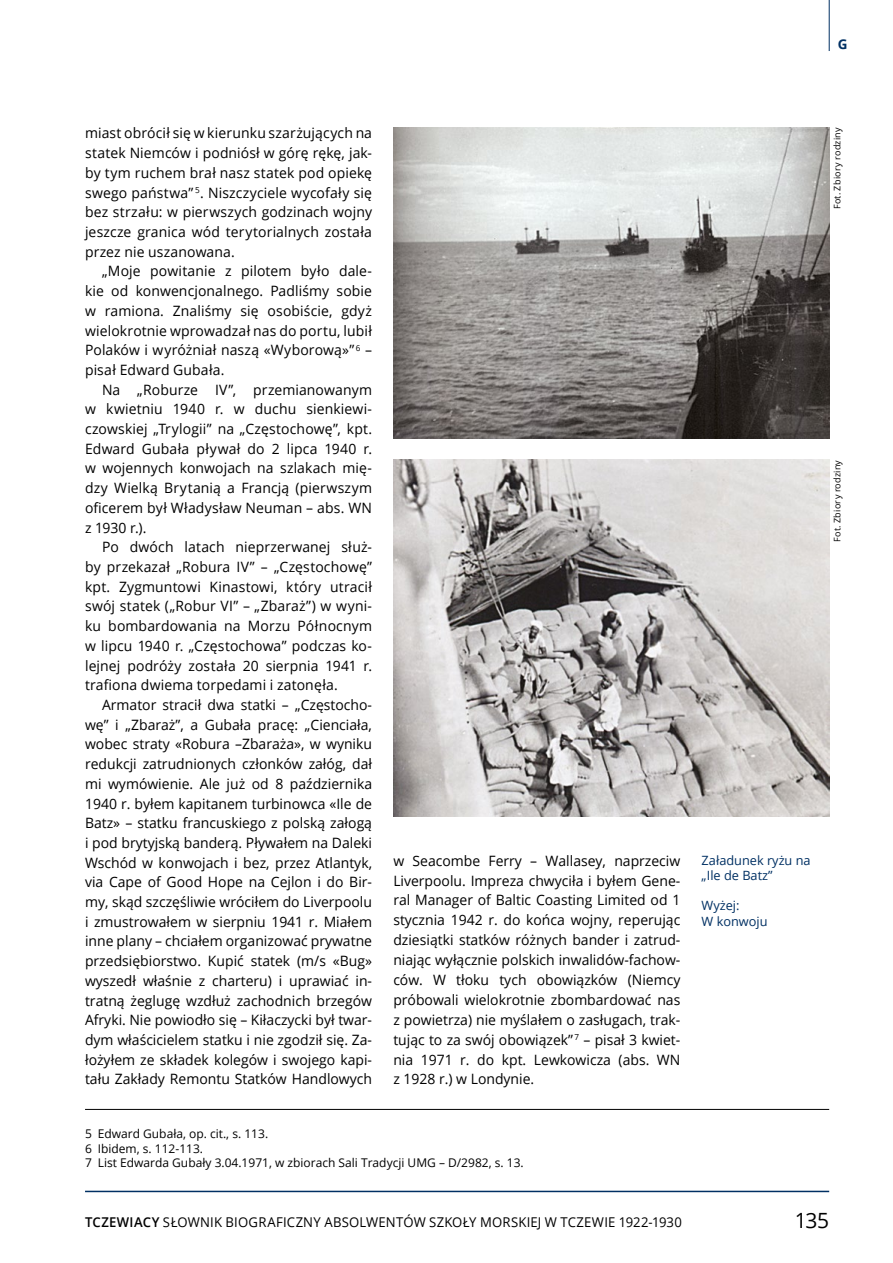
<style>
.page{position:relative;width:893px;height:1263px;background:#fff}
.page>*{position:absolute;margin:0;border:0;box-sizing:border-box;transform-origin:0 0}
.t1{font:21px "Open Sans";color:#000}
.t2{font:14.25px/19.6px "Open Sans";letter-spacing:.005em;color:#000;text-align:justify}
.t3{font:13.5px "Open Sans";letter-spacing:.015em;color:#000}
.t4{font:700 13.5px "Open Sans";color:#003063}
.t5{font:12.75px/15.3px "Open Sans";color:#003063}
.t6{font:12px/14.4px "Open Sans";color:#000}
.t7{font:9px "Open Sans";letter-spacing:.025em;color:#000}
.s1{font-weight:600}
</style>
<div class="page">
<hr style="left:85px;top:1191px;width:744px;height:1px;background:#003063">
<hr style="left:829px;top:0;width:1px;height:51px;background:#003063">
<img style="left:393px;top:128px;width:436px;height:311px">
<img style="left:393px;top:460px;width:436px;height:356px">
<hr style="left:85px;top:1109px;width:744px;height:1px;background:#000">
<p class="t4" style="left:838px;top:34px;width:11px">G</p>
<p class="t2" style="left:85px;top:123px;width:289px">miast obrócił się w kierunku szarżujących na statek Niemców i podniósł w górę rękę, jak&shy;by tym ruchem brał nasz statek pod opiekę swego państwa” <sup>5</sup>. Niszczyciele wycofały się bez strzału: w pierwszych godzinach wojny jeszcze granica wód terytorialnych została przez nie uszanowana.</p>
<p class="t2" style="left:85px;top:261px;width:289px;text-indent:17px">„Moje powitanie z pilotem było dale&shy;kie od konwencjonalnego. Padliśmy sobie w ramiona. Znaliśmy się osobiście, gdyż wielokrotnie wprowadzał nas do portu, lubił Polaków i wyróżniał naszą «Wyborową»” <sup>6</sup> – pisał Edward Gubała.</p>
<p class="t2" style="left:85px;top:379px;width:289px;text-indent:17px">Na „Roburze IV”, przemianowanym w kwietniu 1940 r. w duchu sienkiewi&shy;czowskiej „Trylogii” na „Częstochowę”, kpt.<br>Edward Gubała pływał do 2 lipca 1940 r. w wojennych konwojach na szlakach mię&shy;dzy Wielką Brytanią a Francją (pierwszym oficerem był Władysław Neuman – abs. WN z 1930 r.).</p>
<p class="t2" style="left:85px;top:537px;width:289px;text-indent:17px">Po dwóch latach nieprzerwanej służ&shy;by przekazał „Robura IV” – „Częstochowę” kpt. Zygmuntowi Kinastowi, który utracił swój statek („Robur VI” – „Zbaraż”) w wyni&shy;ku bombardowania na Morzu Północnym w lipcu 1940 r. „Częstochowa” podczas ko&shy;lejnej podróży została 20 sierpnia 1941 r. trafiona dwiema torpedami i zatonęła.</p>
<p class="t2" style="left:85px;top:695px;width:289px;text-indent:17px">Armator stracił dwa statki – „Częstocho&shy;wę” i „Zbaraż”, a Gubała pracę: „Cienciała, wobec straty «Robura –Zbaraża», w wyniku redukcji zatrudnionych członków załóg, dał mi wymówienie. Ale już od 8 października 1940 r. byłem kapitanem turbinowca «Ile de Batz» – statku francuskiego z polską załogą i pod brytyjską banderą. Pływałem na Daleki Wschód w konwojach i bez, przez Atlantyk, via Cape of Good Hope na Cejlon i do Bir&shy;my, skąd szczęśliwie wróciłem do Liverpoolu i zmustrowałem w sierpniu 1941 r. Miałem inne plany – chciałem organizować prywatne przedsiębiorstwo. Kupić statek (m/s «Bug» wyszedł właśnie z charteru) i uprawiać in&shy;tratną żeglugę wzdłuż zachodnich brzegów Afryki. Nie powiodło się – Kiłaczycki był twar&shy;dym właścicielem statku i nie zgodził się. Za&shy;łożyłem ze składek kolegów i swojego kapi&shy;tału Zakłady Remontu Statków Handlowych</p>
<p class="t2" style="left:393px;top:850px;width:289px">w Seacombe Ferry – Wallasey, naprzeciw Liverpoolu. Impreza chwyciła i byłem Gene&shy;ral Manager of Baltic Coasting Limited od 1 stycznia 1942 r. do końca wojny, reperując dziesiątki statków różnych bander i zatrud&shy;niając wyłącznie polskich inwalidów-fachow&shy;ców. W tłoku tych obowiązków (Niemcy próbowali wielokrotnie zbombardować nas z powietrza) nie myślałem o zasługach, trak&shy;tując to za swój obowiązek” <sup>7</sup> – pisał 3 kwiet&shy;nia 1971 r. do kpt. Lewkowicza (abs. WN z 1928 r.) w Londynie.</p>
<p class="t6" style="left:85px;top:1126px;width:440px">5 Edward Gubała, op. cit., s. 113.<br>6 Ibidem, s. 112-113.<br>7 List Edwarda Gubały 3.04.1971, w zbiorach Sali Tradycji UMG – D/2982, s. 13.</p>
<p class="t5" style="left:702px;top:852px;width:111px">Załadunek ryżu na „Ile de Batz”</p>
<p class="t5" style="left:702px;top:898px;width:68px">Wyżej:<br>W konwoju</p>
<p class="t7" style="left:831px;top:209px;width:83px;rotate:-90deg">Fot. Zbiory rodziny</p>
<p class="t7" style="left:831px;top:542px;width:83px;rotate:-90deg">Fot. Zbiory rodziny</p>
<p class="t3" style="left:85px;top:1212px;width:598px"><span class="s1">TCZEWIACY</span> SŁOWNIK BIOGRAFICZNY ABSOLWENTÓW SZKOŁY MORSKIEJ W TCZEWIE 1922-1930</p>
<h1 class="t1" style="left:795px;top:1206px;width:36px">135</h1>
</div>
